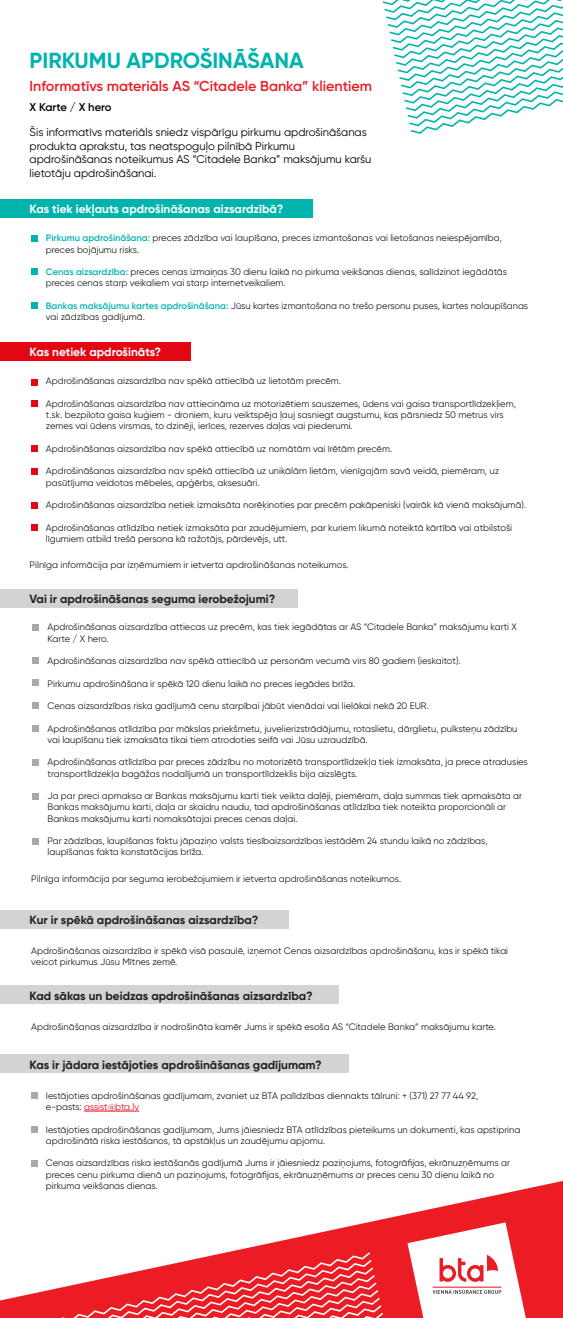
<style>
.page{position:relative;width:563px;height:1318px;background:#fff}
.page>*{position:absolute;margin:0;border:0;box-sizing:border-box;transform-origin:0 0}
.t1{font:700 21.88px "Gilroy";color:#00b4ad}
.t2{font:600 14.38px "Gilroy";color:#ed1c24}
.t3{font:700 11.88px "Gilroy";color:#231f20}
.t4{font:700 11.88px "Gilroy";color:#fff}
.t5{font:11.25px/13.5px "Gilroy";color:#000}
.t6{font:600 11.25px "Gilroy";color:#000}
.t7{font:9.38px/11.2px "Gilroy";color:#231f20}
.s1{font-weight:600;color:#00b4ad}
.s2{color:#e30613}
</style>
<div class="page">
<div style="left:0;top:199px;width:312px;height:19px;background:#00b4ad"></div>
<svg style="left:383px;top:0;width:179px;height:134px"></svg>
<svg style="left:31px;top:235px;width:6px;height:6px"></svg>
<svg style="left:31px;top:269px;width:6px;height:6px"></svg>
<svg style="left:31px;top:302px;width:6px;height:6px"></svg>
<div style="left:0;top:342px;width:191px;height:19px;background:#e30613"></div>
<svg style="left:31px;top:379px;width:6px;height:6px"></svg>
<svg style="left:31px;top:401px;width:6px;height:6px"></svg>
<svg style="left:31px;top:446px;width:6px;height:6px"></svg>
<svg style="left:31px;top:468px;width:6px;height:6px"></svg>
<svg style="left:31px;top:502px;width:6px;height:6px"></svg>
<svg style="left:31px;top:525px;width:6px;height:6px"></svg>
<div style="left:0;top:589px;width:298px;height:19px;background:#d1d3d4"></div>
<div style="left:0;top:909px;width:288px;height:19px;background:#d1d3d4"></div>
<div style="left:0;top:1054px;width:348px;height:19px;background:#d1d3d4"></div>
<hr style="left:84px;top:1110px;width:55px;height:1px;background:#e30613">
<svg style="left:31px;top:1093px;width:6px;height:6px"></svg>
<svg style="left:31px;top:1126px;width:6px;height:6px"></svg>
<svg style="left:31px;top:1160px;width:6px;height:6px"></svg>
<svg style="left:229px;top:1181px;width:333px;height:137px;fill:#ec1c24"></svg>
<svg style="left:407px;top:1222px;width:118px;height:96px"></svg>
<svg style="left:0;top:1252px;width:383px;height:66px"></svg>
<svg style="left:33px;top:624px;width:6px;height:6px"></svg>
<svg style="left:33px;top:658px;width:6px;height:6px"></svg>
<svg style="left:33px;top:680px;width:6px;height:6px"></svg>
<svg style="left:33px;top:702px;width:6px;height:6px"></svg>
<svg style="left:33px;top:726px;width:6px;height:6px"></svg>
<svg style="left:33px;top:759px;width:6px;height:6px"></svg>
<svg style="left:33px;top:793px;width:6px;height:6px"></svg>
<svg style="left:33px;top:838px;width:6px;height:6px"></svg>
<div style="left:0;top:985px;width:338px;height:19px;background:#d1d3d4"></div>
<h1 class="t1" style="left:30px;top:47px;width:275px">PIRKUMU APDROŠINĀŠANA</h1>
<h2 class="t2" style="left:30px;top:77px;width:344px">Informatīvs materiāls AS “Citadele Banka” klientiem</h2>
<p class="t6" style="left:30px;top:100px;width:83px">X Karte / X hero</p>
<p class="t5" style="left:30px;top:125px;width:343px">Šis informatīvs materiāls sniedz vispārīgu pirkumu apdrošināšanas produkta aprakstu, tas neatspoguļo pilnībā Pirkumu apdrošināšanas noteikumus AS “Citadele Banka” maksājumu karšu lietotāju apdrošināšanai.</p>
<p class="t4" style="left:30px;top:202px;width:255px">Kas tiek iekļauts apdrošināšanas aizsardzībā?</p>
<p class="t7" style="left:46px;top:232px;width:457px"><span class="s1">Pirkumu apdrošināšana:</span> preces zādzība vai laupīšana, preces izmantošanas vai lietošanas neiespējamība, preces bojājumu risks.</p>
<p class="t7" style="left:46px;top:266px;width:462px"><span class="s1">Cenas aizsardzība:</span> preces cenas izmaiņas 30 dienu laikā no pirkuma veikšanas dienas, salīdzinot iegādātās preces cenas starp veikaliem vai starp internetveikaliem.</p>
<p class="t7" style="left:46px;top:300px;width:483px"><span class="s1">Bankas maksājumu kartes apdrošināšana:</span> Jūsu kartes izmantošana no trešo personu puses, kartes nolaupīšanas vai zādzības gadījumā.</p>
<p class="t4" style="left:30px;top:345px;width:133px">Kas netiek apdrošināts?</p>
<p class="t7" style="left:46px;top:375px;width:296px">Apdrošināšanas aizsardzība nav spēkā attiecībā uz lietotām precēm.</p>
<p class="t7" style="left:46px;top:398px;width:471px">Apdrošināšanas aizsardzība nav attiecināma uz motorizētiem sauszemes, ūdens vai gaisa transportlīdzekļiem, t.sk. bezpilota gaisa kuģiem - droniem, kuru veiktspēja ļauj sasniegt augstumu, kas pārsniedz 50 metrus virs zemes vai ūdens virsmas, to dzinēji, ierīces, rezerves daļas vai piederumi.</p>
<p class="t7" style="left:46px;top:443px;width:347px">Apdrošināšanas aizsardzība nav spēkā attiecībā uz nomātām vai īrētām precēm.</p>
<p class="t7" style="left:46px;top:465px;width:454px">Apdrošināšanas aizsardzība nav spēkā attiecībā uz unikālām lietām, vienīgajām savā veidā, piemēram, uz pasūtījuma veidotas mēbeles, apģērbs, aksesuāri.</p>
<p class="t7" style="left:46px;top:499px;width:481px">Apdrošināšanas aizsardzība netiek izmaksāta norēķinoties par precēm pakāpeniski (vairāk kā vienā maksājumā).</p>
<p class="t7" style="left:46px;top:522px;width:467px">Apdrošināšanas atlīdzība netiek izmaksāta par zaudējumiem, par kuriem likumā noteiktā kārtībā vai atbilstoši līgumiem atbild trešā persona kā ražotājs, pārdevējs, utt.</p>
<p class="t7" style="left:30px;top:558px;width:320px">Pilnīga informācija par izņēmumiem ir ietverta apdrošināšanas noteikumos.</p>
<p class="t3" style="left:30px;top:591px;width:247px">Vai ir apdrošināšanas seguma ierobežojumi?</p>
<p class="t7" style="left:47px;top:621px;width:471px">Apdrošināšanas aizsardzība attiecas uz precēm, kas tiek iegādātas ar AS “Citadele Banka” maksājumu karti X<br>Karte / X hero.</p>
<p class="t7" style="left:47px;top:655px;width:414px">Apdrošināšanas aizsardzība nav spēkā attiecībā uz personām vecumā virs 80 gadiem (ieskaitot).</p>
<p class="t7" style="left:47px;top:677px;width:309px">Pirkumu apdrošināšana ir spēkā 120 dienu laikā no preces iegādes brīža.</p>
<p class="t7" style="left:47px;top:700px;width:383px">Cenas aizsardzības riska gadījumā cenu starpībai jābūt vienādai vai lielākai nekā 20 EUR.</p>
<p class="t7" style="left:47px;top:722px;width:471px">Apdrošināšanas atlīdzība par mākslas priekšmetu, juvelierizstrādājumu, rotaslietu, dārglietu, pulksteņu zādzību vai laupīšanu tiek izmaksāta tikai tiem atrodoties seifā vai Jūsu uzraudzībā.</p>
<p class="t7" style="left:47px;top:756px;width:481px">Apdrošināšanas atlīdzība par preces zādzību no motorizētā transportlīdzekļa tiek izmaksāta, ja prece atradusies transportlīdzekļa bagāžas nodalījumā un transportlīdzeklis bija aizslēgts.</p>
<p class="t7" style="left:47px;top:790px;width:476px">Ja par preci apmaksa ar Bankas maksājumu karti tiek veikta daļēji, piemēram, daļa summas tiek apmaksāta ar<br>Bankas maksājumu karti, daļa ar skaidru naudu, tad apdrošināšanas atlīdzība tiek noteikta proporcionāli ar<br>Bankas maksājumu karti nomaksātajai preces cenas daļai.</p>
<p class="t7" style="left:47px;top:835px;width:441px">Par zādzības, laupīšanas faktu jāpaziņo valsts tiesībaizsardzības iestādēm 24 stundu laikā no zādzības, laupīšanas fakta konstatācijas brīža.</p>
<p class="t7" style="left:31px;top:873px;width:371px">Pilnīga informācija par seguma ierobežojumiem ir ietverta apdrošināšanas noteikumos.</p>
<p class="t3" style="left:30px;top:912px;width:230px">Kur ir spēkā apdrošināšanas aizsardzība?</p>
<p class="t7" style="left:31px;top:945px;width:478px">Apdrošināšanas aizsardzība ir spēkā visā pasaulē, izņemot Cenas aizsardzības apdrošināšanu, kas ir spēkā tikai veicot pirkumus Jūsu Mītnes zemē.</p>
<p class="t3" style="left:30px;top:988px;width:284px">Kad sākas un beidzas apdrošināšanas aizsardzība?</p>
<p class="t7" style="left:31px;top:1021px;width:466px">Apdrošināšanas aizsardzība ir nodrošināta kamēr Jums ir spēkā esoša AS “Citadele Banka” maksājumu karte.</p>
<p class="t3" style="left:30px;top:1057px;width:293px">Kas ir jādara iestājoties apdrošināšanas gadījumam?</p>
<p class="t7" style="left:46px;top:1089px;width:434px">Iestājoties apdrošināšanas gadījumam, zvaniet uz BTA palīdzības diennakts tālruni: + (371) 27 77 44 92, e-pasts: <span class="s2">assist@bta.lv</span></p>
<p class="t7" style="left:46px;top:1123px;width:476px">Iestājoties apdrošināšanas gadījumam, Jums jāiesniedz BTA atlīdzības pieteikums un dokumenti, kas apstiprina apdrošinātā riska iestāšanos, tā apstākļus un zaudējumu apjomu.</p>
<p class="t7" style="left:46px;top:1157px;width:465px">Cenas aizsardzības riska iestāšanās gadījumā Jums ir jāiesniedz paziņojums, fotogrāfijas, ekrānuzņēmums ar preces cenu pirkuma dienā un paziņojums, fotogrāfijas, ekrānuzņēmums ar preces cenu 30 dienu laikā no pirkuma veikšanas dienas.</p>
</div>
